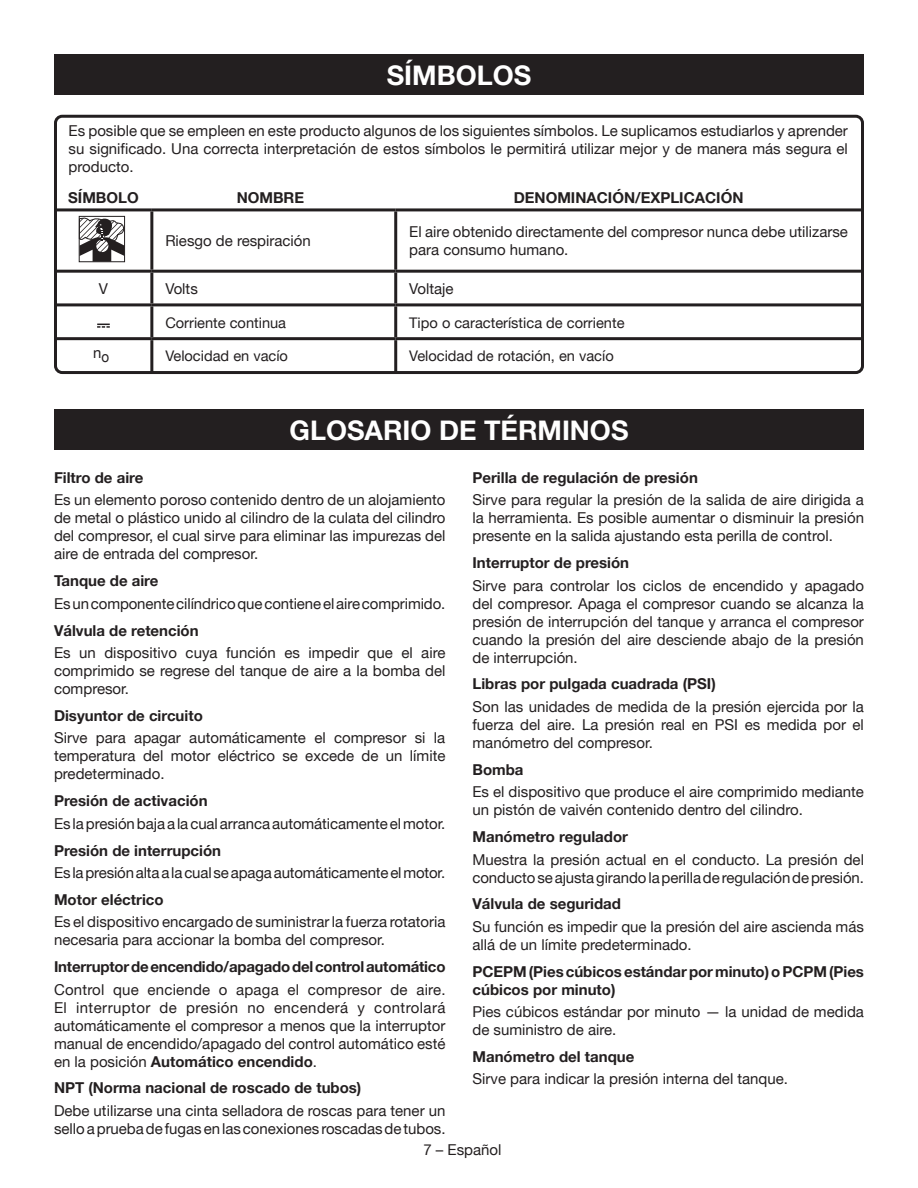
<style>
.page{position:relative;width:918px;height:1188px;background:#fff}
.page>*{position:absolute;margin:0;border:0;box-sizing:border-box;transform-origin:0 0}
.HEADING{font:700 27px "Helvetica Neue";color:#fff}
.Body_text{font:15px/18px "Helvetica Neue";color:#231f20;text-align:justify}
.Body_text-2{font:700 15px/18px "Helvetica Neue";color:#231f20}
.t1{font:14.7px "Helvetica Neue";color:#231f20}
.s1{font-weight:700}
</style>
<div class="page">
<div style="left:54px;top:115px;width:810px;height:259px;border:3px solid #231f20;border-radius:7px"></div>
<hr style="left:150px;top:211px;width:3px;height:59px;background:#231f20">
<hr style="left:150px;top:273px;width:3px;height:30px;background:#231f20">
<hr style="left:55px;top:303px;width:97px;height:3px;background:#231f20">
<hr style="left:152px;top:303px;width:244px;height:3px;background:#231f20">
<hr style="left:150px;top:306px;width:3px;height:31px;background:#231f20">
<hr style="left:396px;top:303px;width:465px;height:3px;background:#231f20">
<hr style="left:55px;top:337px;width:97px;height:3px;background:#231f20">
<hr style="left:152px;top:337px;width:244px;height:3px;background:#231f20">
<hr style="left:150px;top:340px;width:3px;height:32px;background:#231f20">
<hr style="left:396px;top:337px;width:465px;height:3px;background:#231f20">
<hr style="left:394px;top:273px;width:3px;height:30px;background:#231f20">
<hr style="left:394px;top:306px;width:3px;height:31px;background:#231f20">
<hr style="left:394px;top:340px;width:3px;height:32px;background:#231f20">
<hr style="left:394px;top:211px;width:3px;height:59px;background:#231f20">
<hr style="left:55px;top:208px;width:97px;height:3px;background:#231f20">
<hr style="left:152px;top:208px;width:244px;height:3px;background:#231f20">
<hr style="left:396px;top:208px;width:465px;height:3px;background:#231f20">
<hr style="left:55px;top:270px;width:97px;height:3px;background:#231f20">
<hr style="left:152px;top:270px;width:244px;height:3px;background:#231f20">
<hr style="left:396px;top:270px;width:465px;height:3px;background:#231f20">
<svg style="left:79px;top:216px;width:46px;height:46px"></svg>
<svg style="left:97px;top:324px;width:13px;height:4px"></svg>
<div style="left:54px;top:54px;width:810px;height:40px;background:#231f20"></div>
<div style="left:54px;top:410px;width:810px;height:40px;background:#231f20"></div>
<p class="HEADING" style="left:387px;top:58px;width:146px">SÍMBOLOS</p>
<p class="Body_text" style="left:69px;top:121px;width:781px">Es posible que se empleen en este producto algunos de los siguientes símbolos. Le suplicamos estudiarlos y aprender su significado. Una correcta interpretación de estos símbolos le permitirá utilizar mejor y de manera más segura el producto.</p>
<p class="Body_text-2" style="left:68px;top:189px;width:72px">SÍMBOLO</p>
<p class="Body_text-2" style="left:237px;top:189px;width:69px">NOMBRE</p>
<p class="Body_text-2" style="left:514px;top:189px;width:231px">DENOMINACIÓN/EXPLICACIÓN</p>
<p class="Body_text" style="left:165px;top:232px;width:147px">Riesgo de respiración</p>
<p class="Body_text" style="left:409px;top:223px;width:440px">El aire obtenido directamente del compresor nunca debe utilizarse para consumo humano.</p>
<p class="Body_text" style="left:99px;top:279px;width:11px">V</p>
<p class="Body_text" style="left:165px;top:279px;width:34px">Volts</p>
<p class="Body_text" style="left:409px;top:279px;width:46px">Voltaje</p>
<p class="t1" style="left:165px;top:314px;width:122px">Corriente continua</p>
<p class="t1" style="left:409px;top:314px;width:217px">Tipo o característica de corriente</p>
<p class="Body_text" style="left:93px;top:346px;width:18px">no</p>
<p class="t1" style="left:165px;top:347px;width:124px">Velocidad en vacío</p>
<p class="t1" style="left:409px;top:347px;width:206px">Velocidad de rotación, en vacío</p>
<p class="HEADING" style="left:290px;top:414px;width:340px">GLOSARIO DE TÉRMINOS</p>
<p class="Body_text-2" style="left:54px;top:468px;width:91px">Filtro de aire</p>
<p class="Body_text" style="left:54px;top:491px;width:393px">Es un elemento poroso contenido dentro de un alojamiento de metal o plástico unido al cilindro de la culata del cilindro del compresor, el cual sirve para eliminar las impurezas del aire de entrada del compresor.</p>
<p class="Body_text-2" style="left:54px;top:572px;width:106px">Tanque de aire</p>
<p class="Body_text" style="left:54px;top:594px;width:393px">Es un componente cilíndrico que contiene el aire comprimido.</p>
<p class="Body_text-2" style="left:54px;top:621px;width:146px">Válvula de retención</p>
<p class="Body_text" style="left:54px;top:643px;width:393px">Es un dispositivo cuya función es impedir que el aire comprimido se regrese del tanque de aire a la bomba del compresor.</p>
<p class="Body_text-2" style="left:54px;top:706px;width:150px">Disyuntor de circuito</p>
<p class="Body_text" style="left:54px;top:729px;width:393px">Sirve para apagar automáticamente el compresor si la temperatura del motor eléctrico se excede de un límite predeterminado.</p>
<p class="Body_text-2" style="left:54px;top:792px;width:155px">Presión de activación</p>
<p class="Body_text" style="left:54px;top:814px;width:393px">Es la presión baja a la cual arranca automáticamente el motor.</p>
<p class="Body_text-2" style="left:54px;top:841px;width:169px">Presión de interrupción</p>
<p class="Body_text" style="left:54px;top:863px;width:393px">Es la presión alta a la cual se apaga automáticamente el motor.</p>
<p class="Body_text-2" style="left:54px;top:890px;width:111px">Motor eléctrico</p>
<p class="Body_text" style="left:54px;top:913px;width:393px">Es el dispositivo encargado de suministrar la fuerza rotatoria necesaria para accionar la bomba del compresor.</p>
<p class="Body_text-2" style="left:54px;top:957px;width:393px">Interruptor de encendido/apagado del control automático</p>
<p class="Body_text" style="left:54px;top:980px;width:393px">Control que enciende o apaga el compresor de aire.<br>El interruptor de presión no encenderá y controlará automáticamente el compresor a menos que la interruptor manual de encendido/apagado del control automático esté en la posición <span class="s1">Automático encendido</span>.</p>
<p class="Body_text-2" style="left:54px;top:1079px;width:309px">NPT (Norma nacional de roscado de tubos)</p>
<p class="Body_text" style="left:54px;top:1101px;width:393px">Debe utilizarse una cinta selladora de roscas para tener un sello a prueba de fugas en las conexiones roscadas de tubos.</p>
<p class="Body_text-2" style="left:472px;top:468px;width:227px">Perilla de regulación de presión</p>
<p class="Body_text" style="left:472px;top:491px;width:393px">Sirve para regular la presión de la salida de aire dirigida a la herramienta. Es posible aumentar o disminuir la presión presente en la salida ajustando esta perilla de control.</p>
<p class="Body_text-2" style="left:472px;top:553px;width:158px">Interruptor de presión</p>
<p class="Body_text" style="left:472px;top:576px;width:393px">Sirve para controlar los ciclos de encendido y apagado del compresor. Apaga el compresor cuando se alcanza la presión de interrupción del tanque y arranca el compresor cuando la presión del aire desciende abajo de la presión de interrupción.</p>
<p class="Body_text-2" style="left:472px;top:675px;width:245px">Libras por pulgada cuadrada (PSI)</p>
<p class="Body_text" style="left:472px;top:697px;width:393px">Son las unidades de medida de la presión ejercida por la fuerza del aire. La presión real en PSI es medida por el manómetro del compresor.</p>
<p class="Body_text-2" style="left:472px;top:760px;width:53px">Bomba</p>
<p class="Body_text" style="left:472px;top:783px;width:393px">Es el dispositivo que produce el aire comprimido mediante un pistón de vaivén contenido dentro del cilindro.</p>
<p class="Body_text-2" style="left:472px;top:827px;width:157px">Manómetro regulador</p>
<p class="Body_text" style="left:472px;top:850px;width:393px">Muestra la presión actual en el conducto. La presión del conducto se ajusta girando la perilla de regulación de presión.</p>
<p class="Body_text-2" style="left:472px;top:895px;width:150px">Válvula de seguridad</p>
<p class="Body_text" style="left:472px;top:917px;width:393px">Su función es impedir que la presión del aire ascienda más allá de un límite predeterminado.</p>
<p class="Body_text-2" style="left:472px;top:962px;width:393px">PCEPM(Pies cúbicos estándar por minuto) o PCPM (Pies cúbicos por minuto)</p>
<p class="Body_text" style="left:472px;top:1003px;width:393px">Pies cúbicos estándar por minuto — la unidad de medida de suministro de aire.</p>
<p class="Body_text-2" style="left:472px;top:1047px;width:163px">Manómetro del tanque</p>
<p class="Body_text" style="left:472px;top:1070px;width:317px">Sirve para indicar la presión interna del tanque.</p>
<p class="Body_text" style="left:423px;top:1140px;width:80px">7 – Español</p>
</div>
